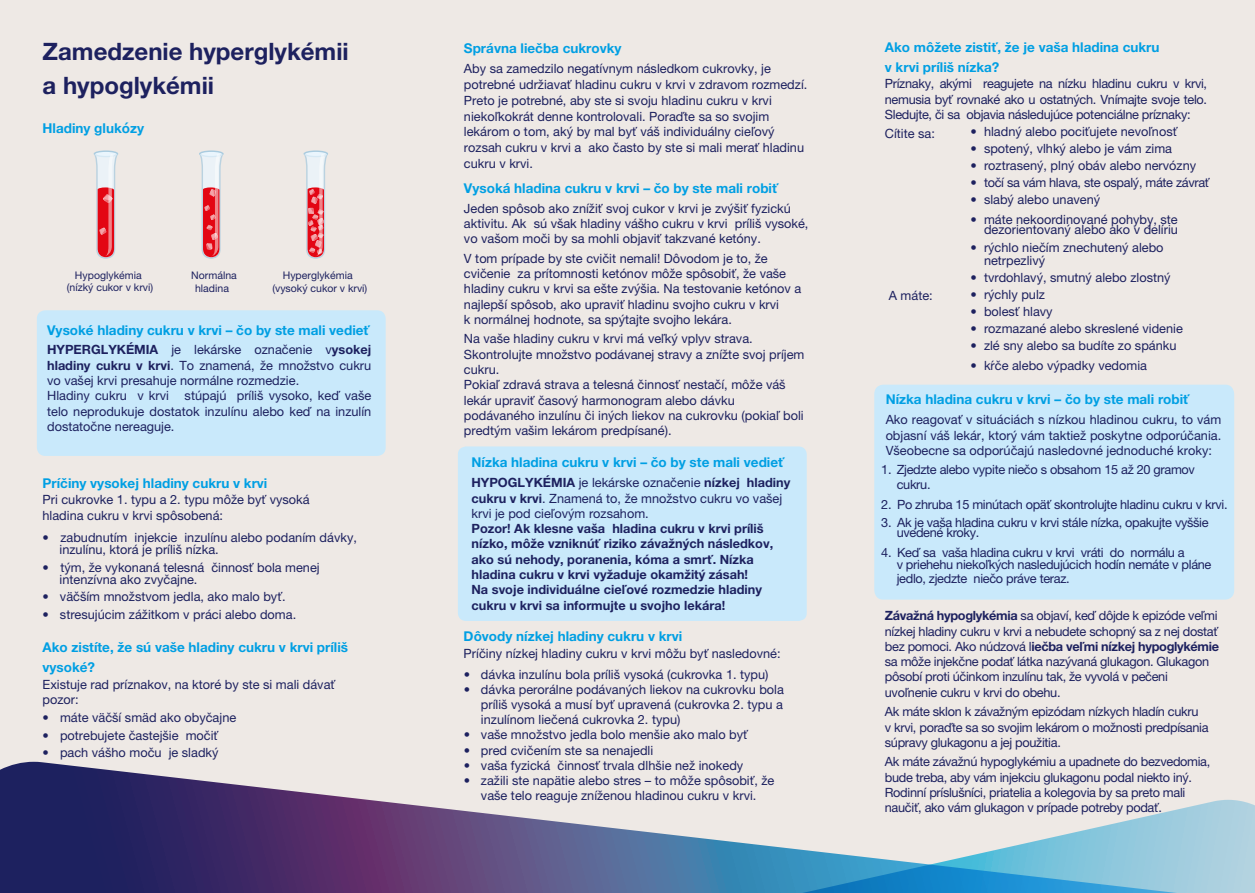
<style>
.page{position:relative;width:1255px;height:893px;background:#fff}
.page>*{position:absolute;margin:0;border:0;box-sizing:border-box;transform-origin:0 0}
.t1{font:700 24px/34px "Helvetica Neue LT Pro";color:#1d215f}
.t2{font:700 13.5px/19.6px "Helvetica Neue LT Pro";color:#009fe3}
.t3{font:700 13.5px "Helvetica Neue";color:#009fe3}
.t4{font:12.75px/15.3px "Helvetica Neue LT Pro";color:#1d215f}
.t5{font:12.75px/15.3px "Helvetica Neue LT Pro";letter-spacing:-.025em;color:#1d215f}
.t6{font:700 12.75px/15.3px "Helvetica Neue LT Pro";color:#1d215f}
.t7{font:10.5px/11.6px "Helvetica Neue LT Pro";color:#1d215f;text-align:center}
.s1{font-weight:700}
.s2{font-family:"Helvetica Neue";font-weight:300}
</style>
<div class="page">
<div style="left:0;top:0;width:1254px;height:893px;background:#eee9e5"></div>
<div style="left:37px;top:310px;width:348px;height:146px;background:#c9e9fb;border-radius:9px"></div>
<div style="left:458px;top:446px;width:348px;height:175px;background:#c9e9fb;border-radius:8px"></div>
<div style="left:874px;top:385px;width:360px;height:215px;background:#c9e9fb;border-radius:9px"></div>
<svg style="left:93px;top:150px;width:26px;height:109px"></svg>
<svg style="left:199px;top:150px;width:25px;height:109px"></svg>
<svg style="left:303px;top:150px;width:25px;height:109px"></svg>
<svg style="left:0;top:762px;width:369px;height:38px"></svg>
<svg style="left:0;top:800px;width:1254px;height:93px"></svg>
<h1 class="t1" style="left:43px;top:34px;width:308px">Zamedzenie hyperglykémii a hypoglykémii</h1>
<p class="t3" style="left:43px;top:118px;width:103px">Hladiny glukózy</p>
<p class="t7" style="left:67px;top:270px;width:88px">Hypoglykémia (nízký cukor v krvi)</p>
<p class="t7" style="left:191px;top:270px;width:47px;line-height:12px">Normálna hladina</p>
<p class="t7" style="left:272px;top:270px;width:96px;line-height:12.1px">Hyperglykémia (vysoký cukor v krvi)</p>
<p class="t2" style="left:47px;top:320px;width:324px">Vysoké hladiny cukru v krvi – čo by ste mali vedieť</p>
<p class="t4" style="left:47px;top:342px;width:326px"><span class="s1">HYPERGLYKÉMIA</span> je lekárske označenie v<span class="s1">ysokej hladiny cukru v krvi</span>. To znamená, že množstvo cukru vo vašej krvi presahuje normálne rozmedzie.<br>Hladiny cukru v krvi stúpajú príliš vysoko, keď vaše telo neprodukuje dostatok inzulínu alebo keď na inzulín dostatočne nereaguje.</p>
<p class="t2" style="left:43px;top:473px;width:226px">Príčiny vysokej hladiny cukru v krvi</p>
<p class="t4" style="left:43px;top:491px;width:269px">Pri cukrovke 1. typu a 2. typu môže byť vysoká hladina cukru v krvi spôsobená:</p>
<p class="t4" style="left:60px;top:531px;width:299px;line-height:12.1px;text-indent:-17px"><span class="s2">•</span> zabudnutím injekcie inzulínu alebo podaním dávky, inzulínu, ktorá je príliš nízka.</p>
<p class="t4" style="left:60px;top:561px;width:262px;line-height:12.1px;text-indent:-17px"><span class="s2">•</span> tým, že vykonaná telesná činnosť bola menej intenzívna ako zvyčajne.</p>
<p class="t4" style="left:43px;top:589px;width:244px"><span class="s2">•</span> väčším množstvom jedla, ako malo byť.</p>
<p class="t4" style="left:43px;top:606px;width:255px"><span class="s2">•</span> stresujúcim zážitkom v práci alebo doma.</p>
<p class="t2" style="left:43px;top:637px;width:307px">Ako zistíte, že sú vaše hladiny cukru v krvi príliš vysoké?</p>
<p class="t4" style="left:43px;top:676px;width:294px">Existuje rad príznakov, na ktoré by ste si mali dávať pozor:</p>
<p class="t4" style="left:43px;top:710px;width:195px"><span class="s2">•</span> máte väčší smäd ako obyčajne</p>
<p class="t4" style="left:43px;top:727px;width:177px"><span class="s2">•</span> potrebujete častejšie močiť</p>
<p class="t4" style="left:43px;top:745px;width:177px"><span class="s2">•</span> pach vášho moču je sladký</p>
<p class="t2" style="left:464px;top:38px;width:159px">Správna liečba cukrovky</p>
<p class="t4" style="left:464px;top:60px;width:345px;line-height:15.9px">Aby sa zamedzilo negatívnym následkom cukrovky, je potrebné udržiavať hladinu cukru v krvi v zdravom rozmedzí.<br>Preto je potrebné, aby ste si svoju hladinu cukru v krvi niekoľkokrát denne kontrolovali. Poraďte sa so svojim lekárom o tom, aký by mal byť váš individuálny cieľový rozsah cukru v krvi a ako často by ste si mali merať hladinu cukru v krvi.</p>
<p class="t2" style="left:464px;top:178px;width:315px">Vysoká hladina cukru v krvi – čo by ste mali robiť</p>
<p class="t4" style="left:464px;top:200px;width:346px">Jeden spôsob ako znížiť svoj cukor v krvi je zvýšiť fyzickú aktivitu. Ak sú však hladiny vášho cukru v krvi príliš vysoké, vo vašom moči by sa mohli objaviť takzvané ketóny.</p>
<p class="t4" style="left:464px;top:250px;width:339px">V tom prípade by ste cvičit nemali! Dôvodom je to, že cvičenie za prítomnosti ketónov môže spôsobiť, že vaše hladiny cukru v krvi sa ešte zvýšia. Na testovanie ketónov a najlepší spôsob, ako upraviť hladinu svojho cukru v krvi<br>k normálnej hodnote, sa spýtajte svojho lekára.</p>
<p class="t4" style="left:464px;top:331px;width:342px">Na vaše hladiny cukru v krvi má veľký vplyv strava.<br>Skontrolujte množstvo podávanej stravy a znížte svoj príjem cukru.<br>Pokiaľ zdravá strava a telesná činnosť nestačí, môže váš lekár upraviť časový harmonogram alebo dávku podávaného inzulínu či iných liekov na cukrovku (pokiaľ boli predtým vašim lekárom predpísané).</p>
<p class="t2" style="left:471px;top:453px;width:314px">Nízka hladina cukru v krvi – čo by ste mali vedieť</p>
<p class="t4" style="left:471px;top:475px;width:320px"><span class="s1">HYPOGLYKÉMIA</span> je lekárske označenie <span class="s1">nízkej hladiny cukru v krvi</span>. Znamená to, že množstvo cukru vo vašej krvi je pod cieľovým rozsahom.</p>
<p class="t6" style="left:471px;top:521px;width:303px">Pozor! Ak klesne vaša hladina cukru v krvi príliš nízko, môže vzniknúť riziko závažných následkov, ako sú nehody, poranenia, kóma a smrť. Nízka hladina cukru v krvi vyžaduje okamžitý zásah!<br>Na svoje individuálne cieľové rozmedzie hladiny cukru v krvi sa informujte u svojho lekára!</p>
<p class="t2" style="left:463px;top:626px;width:220px">Dôvody nízkej hladiny cukru v krvi</p>
<p class="t4" style="left:463px;top:645px;width:318px">Príčiny nízkej hladiny cukru v krvi môžu byť nasledovné:</p>
<p class="t4" style="left:464px;top:667px;width:306px">• dávka inzulínu bola príliš vysoká (cukrovka 1. typu)</p>
<p class="t4" style="left:481px;top:682px;width:304px;line-height:14.9px;text-align:justify;text-indent:-17px">• dávka perorálne podávaných liekov na cukrovku bola príliš vysoká a musí byť upravená (cukrovka 2. typu a inzulínom liečená cukrovka 2. typu)</p>
<p class="t4" style="left:464px;top:727px;width:285px">• vaše množstvo jedla bolo menšie ako malo byť</p>
<p class="t4" style="left:464px;top:742px;width:191px">• pred cvičením ste sa nenajedli</p>
<p class="t4" style="left:464px;top:758px;width:281px">• vaša fyzická činnosť trvala dlhšie než inokedy</p>
<p class="t4" style="left:464px;top:773px;width:312px;line-height:14.4px;text-align:center">• zažili ste napätie alebo stres – to môže spôsobiť, že vaše telo reaguje zníženou hladinou cukru v krvi.</p>
<p class="t2" style="left:884px;top:37px;width:276px">Ako môžete zistiť, že je vaša hladina cukru v krvi príliš nízka?</p>
<p class="t4" style="left:884px;top:76px;width:324px;text-align:justify">Príznaky, akými reagujete na nízku hladinu cukru v krvi, nemusia byť rovnaké ako u ostatných. Vnímajte svoje telo.<br>Sledujte, či sa objavia následujúce potenciálne príznaky:</p>
<p class="t4" style="left:888px;top:287px;width:45px">A máte:</p>
<p class="t4" style="left:970px;top:123px;width:208px"><span class="s2">•</span> hladný alebo pociťujete nevoľnosť</p>
<p class="t4" style="left:970px;top:140px;width:203px"><span class="s2">•</span> spotený, vlhký alebo je vám zima</p>
<p class="t4" style="left:970px;top:157px;width:227px"><span class="s2">•</span> roztrasený, plný obáv alebo nervózny</p>
<p class="t5" style="left:970px;top:174px;width:240px"><span class="s2">•</span> točí sa vám hlava, ste ospalý, máte závrať</p>
<p class="t4" style="left:970px;top:191px;width:131px"><span class="s2">•</span> slabý alebo unavený</p>
<p class="t4" style="left:970px;top:214px;width:209px;line-height:9.8px;text-align:right"><span class="s2">•</span> máte nekoordinované pohyby, ste dezorientovaný alebo ako v delíriu</p>
<p class="t4" style="left:983px;top:240px;width:181px;line-height:13.5px;text-indent:-13px"><span class="s2">•</span> rýchlo niečím znechutený alebo netrpezlivý</p>
<p class="t4" style="left:970px;top:270px;width:202px"><span class="s2">•</span> tvrdohlavý, smutný alebo zlostný</p>
<p class="t4" style="left:970px;top:287px;width:76px"><span class="s2">•</span> rýchly pulz</p>
<p class="t4" style="left:970px;top:304px;width:84px"><span class="s2">•</span> bolesť hlavy</p>
<p class="t4" style="left:970px;top:321px;width:214px"><span class="s2">•</span> rozmazané alebo skreslené videnie</p>
<p class="t4" style="left:970px;top:338px;width:207px"><span class="s2">•</span> zlé sny alebo sa budíte zo spánku</p>
<p class="t4" style="left:970px;top:358px;width:178px"><span class="s2">•</span> kŕče alebo výpadky vedomia</p>
<p class="t2" style="left:885px;top:389px;width:305px">Nízka hladina cukru v krvi – čo by ste mali robiť</p>
<p class="t4" style="left:885px;top:412px;width:337px;text-align:justify">Ako reagovať v situáciách s nízkou hladinou cukru, to vám objasní váš lekár, ktorý vám taktiež poskytne odporúčania.<br>Všeobecne sa odporúčajú nasledovné jednoduché kroky:</p>
<p class="t5" style="left:896px;top:462px;width:300px;text-indent:-15px">1. Zjedzte alebo vypite niečo s obsahom 15 až 20 gramov cukru.</p>
<p class="t5" style="left:881px;top:497px;width:348px">2. Po zhruba 15 minútach opäť skontrolujte hladinu cukru v krvi.</p>
<p class="t5" style="left:896px;top:516px;width:313px;line-height:10.6px;text-indent:-15px">3. Ak je vaša hladina cukru v krvi stále nízka, opakujte vyššie uvedené kroky.</p>
<p class="t5" style="left:896px;top:546px;width:316px;line-height:11.9px;text-indent:-15px">4. Keď sa vaša hladina cukru v krvi vráti do normálu a<br>v priehehu niekoľkých nasledujúcich hodín nemáte v pláne</p>
<p class="t5" style="left:896px;top:571px;width:174px">jedlo, zjedzte niečo práve teraz.</p>
<p class="t5" style="left:884px;top:608px;width:335px"><span class="s1">Závažná hypoglykémia</span> sa objaví, keď dôjde k epizóde veľmi nízkej hladiny cukru v krvi a nebudete schopný sa z nej dostať bez pomoci. Ako núdzová l<span class="s1">iečba veľmi nízkej hypoglykémie </span>sa môže injekčne podať látka nazývaná glukagon. Glukagon pôsobí proti účinkom inzulínu tak, že vyvolá v pečeni uvoľnenie cukru v krvi do obehu.</p>
<p class="t5" style="left:884px;top:704px;width:325px">Ak máte sklon k závažným epizódam nízkych hladín cukru<br>v krvi, poraďte sa so svojim lekárom o možnosti predpísania súpravy glukagonu a jej použitia.</p>
<p class="t5" style="left:884px;top:754px;width:327px">Ak máte závažnú hypoglykémiu a upadnete do bezvedomia, bude treba, aby vám injekciu glukagonu podal niekto iný.<br>Rodinní príslušníci, priatelia a kolegovia by sa preto mali naučiť, ako vám glukagon v prípade potreby podať.</p>
</div>
